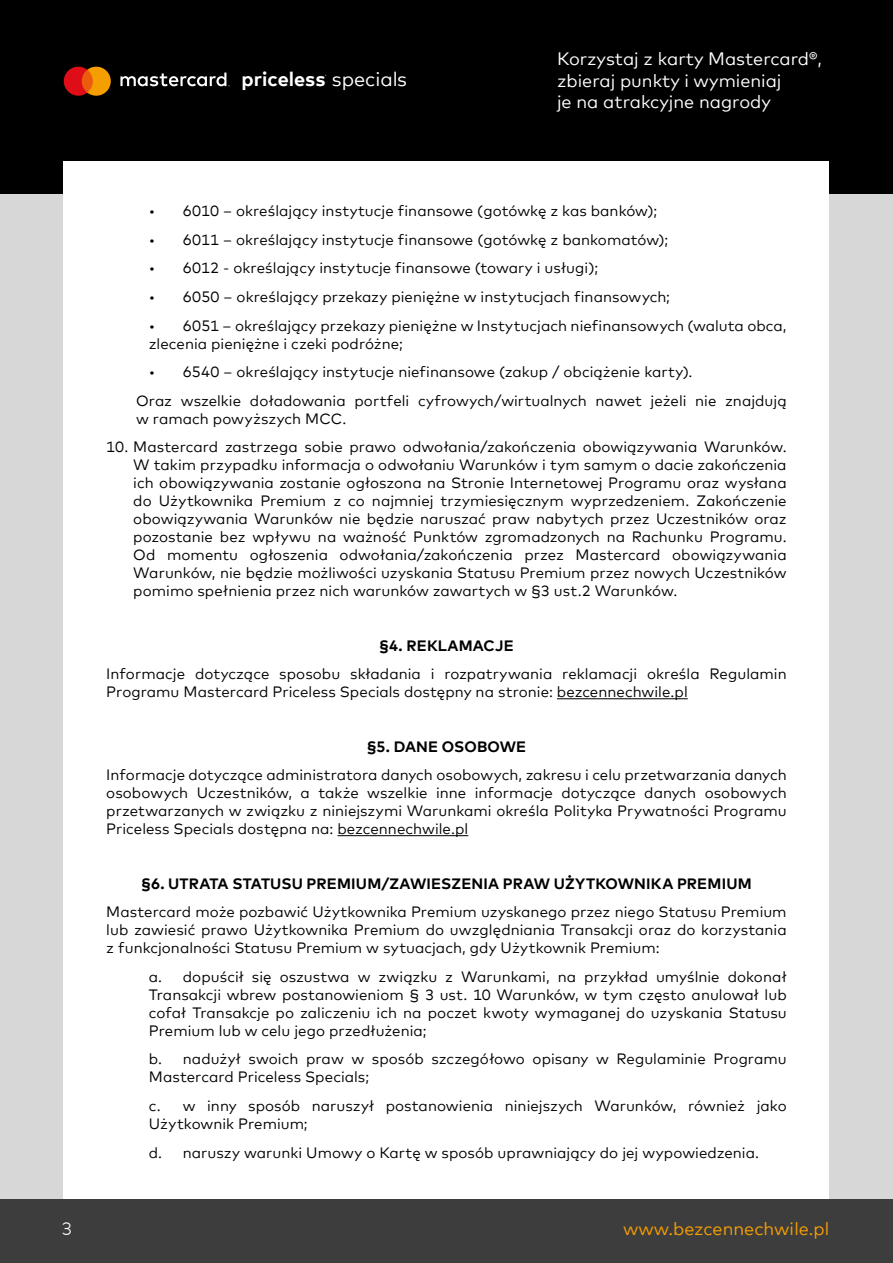
<style>
.page{position:relative;width:893px;height:1263px;background:#fff}
.page>*{position:absolute;margin:0;border:0;box-sizing:border-box;transform-origin:0 0}
.t1{font:700 19.95px "Mark Offc For MC";color:#fff}
.t2{font:18px/21.6px "Mark Offc For MC";color:#fff}
.t3{font:18px "Mark Offc For MC";color:#f69e00}
.t4{font:300 18px "Mark Offc For MC";color:#fff}
.t5{font:15px/18px "Mark Offc For MC";letter-spacing:.005em;color:#000}
.t6{font:700 15px "Mark Offc For MC";letter-spacing:.01em;color:#000}
.s1{font-weight:400}
</style>
<div class="page">
<div style="left:0;top:162px;width:893px;height:1037px;background:#d8d7d7"></div>
<div style="left:0;top:0;width:893px;height:193px;background:#000"></div>
<div style="left:64px;top:162px;width:765px;height:1037px;background:#fff"></div>
<div style="left:0;top:1199px;width:893px;height:64px;background:#3d3d3d"></div>
<svg style="left:64px;top:67px;width:47px;height:29px"></svg>
<svg style="left:120px;top:73px;width:110px;height:13px"></svg>
<hr style="left:557px;top:698px;width:131px;height:1px;background:#000">
<hr style="left:337px;top:835px;width:131px;height:1px;background:#000">
<h1 class="t1" style="left:242px;top:64px;width:167px">priceless <span class="s1">specials</span></h1>
<p class="t2" style="left:557px;top:47px;width:266px">Korzystaj z karty Mastercard®, zbieraj punkty i wymieniaj<br>je na atrakcyjne nagrody</p>
<p class="t5" style="left:149px;top:200px;width:510px">• 6010 – określający instytucje finansowe (gotówkę z kas banków);</p>
<p class="t5" style="left:149px;top:229px;width:521px">• 6011 – określający instytucje finansowe (gotówkę z bankomatów);</p>
<p class="t5" style="left:149px;top:258px;width:451px">• 6012 - określający instytucje finansowe (towary i usługi);</p>
<p class="t5" style="left:149px;top:286px;width:523px">• 6050 – określający przekazy pieniężne w instytucjach finansowych;</p>
<p class="t5" style="left:149px;top:315px;width:639px">• 6051 – określający przekazy pieniężne w Instytucjach niefinansowych (waluta obca, zlecenia pieniężne i czeki podróżne;</p>
<p class="t5" style="left:136px;top:356px;width:652px;line-height:28.7px;text-indent:13px">• 6540 – określający instytucje niefinansowe (zakup / obciążenie karty).<br>Oraz wszelkie doładowania portfeli cyfrowych/wirtualnych nawet jeżeli nie znajdują</p>
<p class="t5" style="left:136px;top:408px;width:212px">w ramach powyższych MCC.</p>
<p class="t5" style="left:133px;top:437px;width:655px;text-align:justify;text-indent:-27px">10. Mastercard zastrzega sobie prawo odwołania/zakończenia obowiązywania Warunków.<br>W takim przypadku informacja o odwołaniu Warunków i tym samym o dacie zakończenia ich obowiązywania zostanie ogłoszona na Stronie Internetowej Programu oraz wysłana do Użytkownika Premium z co najmniej trzymiesięcznym wyprzedzeniem. Zakończenie obowiązywania Warunków nie będzie naruszać praw nabytych przez Uczestników oraz pozostanie bez wpływu na ważność Punktów zgromadzonych na Rachunku Programu.<br>Od momentu ogłoszenia odwołania/zakończenia przez Mastercard obowiązywania Warunków, nie będzie możliwości uzyskania Statusu Premium przez nowych Uczestników pomimo spełnienia przez nich warunków zawartych w §3 ust.2 Warunków.</p>
<p class="t6" style="left:379px;top:634px;width:136px">§4. REKLAMACJE</p>
<p class="t5" style="left:106px;top:664px;width:682px">Informacje dotyczące sposobu składania i rozpatrywania reklamacji określa Regulamin<br>Programu Mastercard Priceless Specials dostępny na stronie: bezcennechwile.pl</p>
<p class="t6" style="left:367px;top:735px;width:161px">§5. DANE OSOBOWE</p>
<p class="t5" style="left:106px;top:765px;width:682px;text-align:justify">Informacje dotyczące administratora danych osobowych, zakresu i celu przetwarzania danych osobowych Uczestników, a także wszelkie inne informacje dotyczące danych osobowych przetwarzanych w związku z niniejszymi Warunkami określa Polityka Prywatności Programu Priceless Specials dostępna na: bezcennechwile.pl</p>
<p class="t6" style="left:141px;top:872px;width:612px">§6. UTRATA STATUSU PREMIUM/ZAWIESZENIA PRAW UŻYTKOWNIKA PREMIUM</p>
<p class="t5" style="left:106px;top:902px;width:682px;text-align:justify">Mastercard może pozbawić Użytkownika Premium uzyskanego przez niego Statusu Premium lub zawiesić prawo Użytkownika Premium do uwzględniania Transakcji oraz do korzystania z funkcjonalności Statusu Premium w sytuacjach, gdy Użytkownik Premium:</p>
<p class="t5" style="left:149px;top:966px;width:639px;text-align:justify">a. dopuścił się oszustwa w związku z Warunkami, na przykład umyślnie dokonał Transakcji wbrew postanowieniom § 3 ust. 10 Warunków, w tym często anulował lub cofał Transakcje po zaliczeniu ich na poczet kwoty wymaganej do uzyskania Statusu Premium lub w celu jego przedłużenia;</p>
<p class="t5" style="left:149px;top:1049px;width:639px">b. nadużył swoich praw w sposób szczegółowo opisany w Regulaminie Programu<br>Mastercard Priceless Specials;</p>
<p class="t5" style="left:149px;top:1095px;width:639px">c. w inny sposób naruszył postanowienia niniejszych Warunków, również jako<br>Użytkownik Premium;</p>
<p class="t5" style="left:149px;top:1142px;width:612px">d. naruszy warunki Umowy o Kartę w sposób uprawniający do jej wypowiedzenia.</p>
<p class="t4" style="left:62px;top:1215px;width:12px">3</p>
<p class="t3" style="left:623px;top:1215px;width:208px">www.bezcennechwile.pl</p>
</div>
